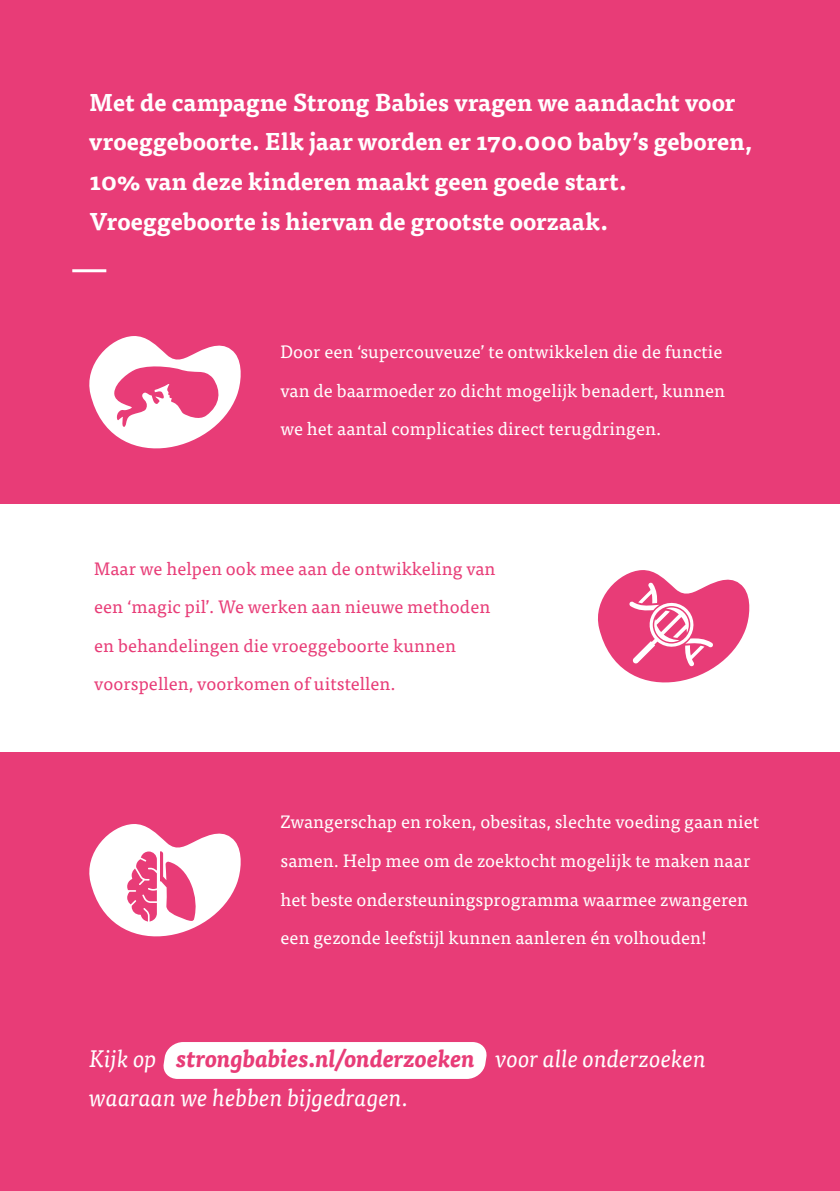
<style>
.page{position:relative;width:840px;height:1191px;background:#fff}
.page>*{position:absolute;margin:0;border:0;box-sizing:border-box;transform-origin:0 0}
.t1{font:700 24px/39.8px "Tisa Pro";color:#fff}
.t2{font:italic 24px "Tisa Pro";letter-spacing:-.005em;color:#fff}
.t3{font:italic 700 24px "Tisa Pro";color:#e83c77}
.t4{font:18px/38.6px "Tisa Pro";letter-spacing:.005em;color:#fff}
.t5{font:18px/38.6px "Tisa Pro";letter-spacing:.005em;color:#e83c77}
</style>
<div class="page">
<div style="left:0;top:0;width:839px;height:1191px;background:#e83c77"></div>
<div style="left:0;top:504px;width:839px;height:247px;background:#fff"></div>
<hr style="left:72px;top:269px;width:34px;height:3px;background:#fff">
<svg style="left:89px;top:336px;width:152px;height:113px"></svg>
<svg style="left:89px;top:824px;width:152px;height:113px"></svg>
<svg style="left:598px;top:570px;width:152px;height:113px"></svg>
<div style="left:163px;top:1042px;width:324px;height:37px;background:#fff"></div>
<h1 class="t1" style="left:89px;top:81px;width:663px">Met de campagne Strong Babies vragen we aandacht voor vroeggeboorte. Elk jaar worden er 170.000 baby’s geboren, 10% van deze kinderen maakt geen goede start.<br>Vroeggeboorte is hiervan de grootste oorzaak.</h1>
<p class="t4" style="left:280px;top:331px;width:446px">Door een ‘supercouveuze’ te ontwikkelen die de functie van de baarmoeder zo dicht mogelijk benadert, kunnen we het aantal complicaties direct terugdringen.</p>
<p class="t5" style="left:94px;top:548px;width:402px">Maar we helpen ook mee aan de ontwikkeling van een ‘magic pil’. We werken aan nieuwe methoden en behandelingen die vroeggeboorte kunnen voorspellen, voorkomen of uitstellen.</p>
<p class="t4" style="left:280px;top:801px;width:480px">Zwangerschap en roken, obesitas, slechte voeding gaan niet samen. Help mee om de zoektocht mogelijk te maken naar het beste ondersteuningsprogramma waarmee zwangeren een gezonde leefstijl kunnen aanleren én volhouden!</p>
<h1 class="t3" style="left:176px;top:1039px;width:300px">strongbabies.nl/onderzoeken</h1>
<h1 class="t2" style="left:89px;top:1040px;width:69px">Kijk op</h1>
<h1 class="t2" style="left:495px;top:1040px;width:212px">voor alle onderzoeken</h1>
<h1 class="t2" style="left:89px;top:1079px;width:320px">waaraan we hebben bijgedragen.</h1>
</div>
